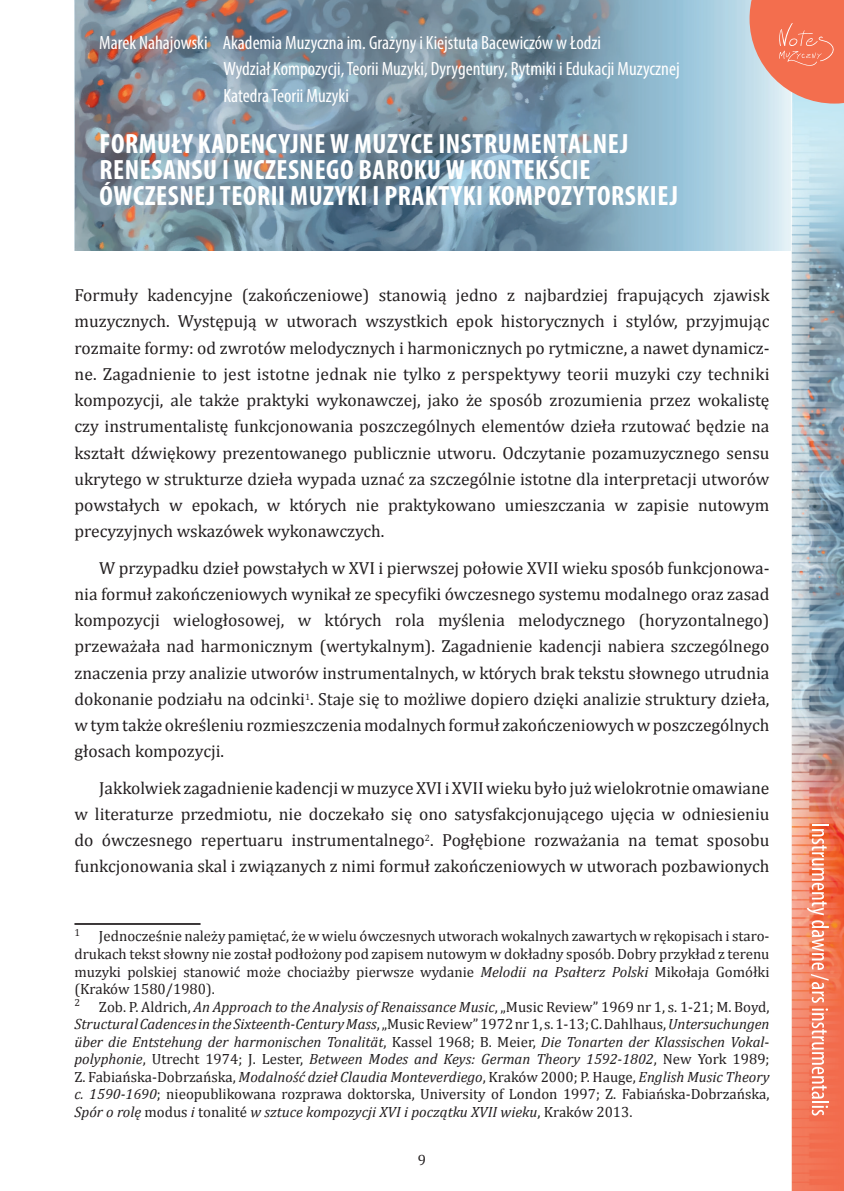
<style>
.page{position:relative;width:844px;height:1191px;background:#fff}
.page>*{position:absolute;margin:0;border:0;box-sizing:border-box;transform-origin:0 0}
.TYTUŁY_nm{font:700 condensed 28px/26.2px "Myriad Pro";letter-spacing:.02em;color:#fff}
.TYTUŁY_nm-2{font:condensed 19.25px/26.2px "Myriad Pro";color:#fff}
.TEKST_akapitowy_głów{font:17.5px/26.2px "Cambria";color:#231f20;text-align:justify}
.PRZYPISY_dolne_NM{font:italic 14.88px/17.5px "Cambria";color:#231f20;text-align:justify}
.PRZYPISY_dolne_NM-2{font:14.88px/17.5px "Cambria";color:#231f20;text-align:justify}
.TEKST_akapitowy_głów-2{font:14.88px "Cambria";color:#231f20}
.PRZYPISY_dolne_NM-3{font:10.15px "Cambria";color:#231f20}
.s1{font-style:italic}
.s2{font-style:normal}
</style>
<div class="page">
<img style="left:74px;top:0;width:717px;height:251px">
<img style="left:791px;top:104px;width:52px;height:1087px">
<svg style="left:749px;top:0;width:94px;height:104px;background:#ec866e"></svg>
<svg style="left:806px;top:824px;width:22px;height:178px;background:#f4977a"></svg>
<svg style="left:811px;top:1008px;width:17px;height:107px"></svg>
<hr style="left:74px;top:923px;width:126px;height:2px;background:#231f20">
<p class="TYTUŁY_nm-2" style="left:223px;top:29px;width:457px;text-indent:-124px">Marek Nahajowski Akademia Muzyczna im. Grażyny i Kiejstuta Bacewiczów w Łodzi<br>Wydział Kompozycji, Teorii Muzyki, Dyrygentury, Rytmiki i Edukacji Muzycznej<br>Katedra Teorii Muzyki</p>
<p class="TYTUŁY_nm" style="left:99px;top:130px;width:579px">FORMUŁY KADENCYJNE W MUZYCE INSTRUMENTALNEJ<br>RENESANSU I WCZESNEGO BAROKU W KONTEKŚCIE<br>ÓWCZESNEJ TEORII MUZYKI I PRAKTYKI KOMPOZYTORSKIEJ</p>
<p class="TEKST_akapitowy_głów" style="left:74px;top:282px;width:696px">Formuły kadencyjne (zakończeniowe) stanowią jedno z najbardziej frapujących zjawisk muzycznych. Występują w utworach wszystkich epok historycznych i stylów, przyjmując rozmaite formy: od zwrotów melodycznych i harmonicznych po rytmiczne, a nawet dynamicz&shy;ne. Zagadnienie to jest istotne jednak nie tylko z perspektywy teorii muzyki czy techniki kompozycji, ale także praktyki wykonawczej, jako że sposób zrozumienia przez wokalistę czy instrumentalistę funkcjonowania poszczególnych elementów dzieła rzutować będzie na kształt dźwiękowy prezentowanego publicznie utworu. Odczytanie pozamuzycznego sensu ukrytego w strukturze dzieła wypada uznać za szczególnie istotne dla interpretacji utworów powstałych w epokach, w których nie praktykowano umieszczania w zapisie nutowym precyzyjnych wskazówek wykonawczych.</p>
<p class="TEKST_akapitowy_głów" style="left:74px;top:554px;width:696px;text-indent:25px">W przypadku dzieł powstałych w XVI i pierwszej połowie XVII wieku sposób funkcjonowa&shy;nia formuł zakończeniowych wynikał ze specyfiki ówczesnego systemu modalnego oraz zasad kompozycji wielogłosowej, w których rola myślenia melodycznego (horyzontalnego) przeważała nad harmonicznym (wertykalnym). Zagadnienie kadencji nabiera szczególnego znaczenia przy analizie utworów instrumentalnych, w których brak tekstu słownego utrudnia dokonanie podziału na odcinki<sup>1</sup>. Staje się to możliwe dopiero dzięki analizie struktury dzieła, w tym także określeniu rozmieszczenia modalnych formuł zakończeniowych w poszczególnych głosach kompozycji.</p>
<p class="TEKST_akapitowy_głów" style="left:74px;top:774px;width:696px;text-indent:25px">Jakkolwiek zagadnienie kadencji w muzyce XVI i XVII wieku było już wielokrotnie omawiane w literaturze przedmiotu, nie doczekało się ono satysfakcjonującego ujęcia w odniesieniu do ówczesnego repertuaru instrumentalnego<sup>2</sup>. Pogłębione rozważania na temat sposobu funkcjonowania skal i związanych z nimi formuł zakończeniowych w utworach pozbawionych</p>
<p class="PRZYPISY_dolne_NM-3" style="left:74px;top:926px;width:7px">1</p>
<p class="PRZYPISY_dolne_NM-2" style="left:74px;top:927px;width:696px;text-indent:24px">Jednocześnie należy pamiętać, że w wielu ówczesnych utworach wokalnych zawartych w rękopisach i staro&shy;drukach tekst słowny nie został podłożony pod zapisem nutowym w dokładny sposób. Dobry przykład z terenu muzyki polskiej stanowić może chociażby pierwsze wydanie <span class="s1">Melodii na Psałterz Polski</span> Mikołaja Gomółki (Kraków 1580/1980).</p>
<p class="PRZYPISY_dolne_NM-3" style="left:74px;top:996px;width:7px">2</p>
<p class="PRZYPISY_dolne_NM" style="left:74px;top:997px;width:696px;text-indent:25px"><span class="s2">Zob. P. Aldrich,</span> An Approach to the Analysis of Renaissance Music<span class="s2">, „Music Review” 1969 nr 1, s. 1-21; M. Boyd, </span>Structural Cadences in the Sixteenth-Century Mass<span class="s2">, „Music Review” 1972 nr 1, s. 1-13; C. Dahlhaus,</span> Untersuchungen über die Entstehung der harmonischen Tonalität<span class="s2">, Kassel 1968; B. Meier,</span> Die Tonarten der Klassischen Vokal&shy;polyphonie<span class="s2">, Utrecht 1974; J. Lester,</span> Between Modes and Keys: German Theory 1592-1802<span class="s2">, New York 1989; Z. Fabiańska-Dobrzańska,</span> Modalność dzieł Claudia Monteverdiego<span class="s2">, Kraków 2000; P. Hauge,</span> English Music Theory c. 1590-1690<span class="s2">; nieopublikowana rozprawa doktorska, University of London 1997; Z. Fabiańska-Dobrzańska, </span>Spór o rolę <span class="s2">modus</span> i <span class="s2">tonalité</span> w sztuce kompozycji XVI i początku XVII wieku<span class="s2">, Kraków 2013.</span></p>
<p class="TEKST_akapitowy_głów-2" style="left:418px;top:1151px;width:10px">9</p>
</div>
